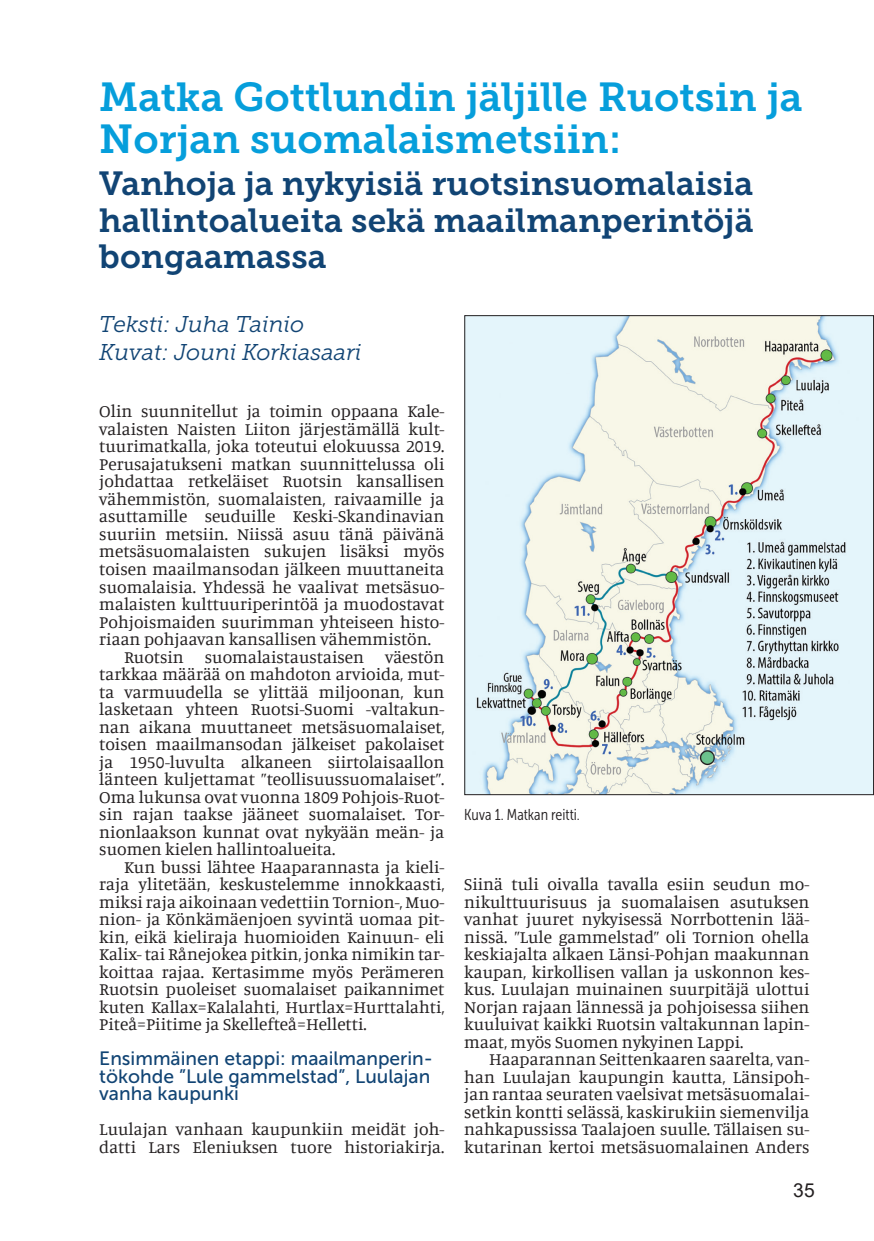
<style>
.page{position:relative;width:874px;height:1241px;background:#fff}
.page>*{position:absolute;margin:0;border:0;box-sizing:border-box;transform-origin:0 0}
.t1{font:40.25px/42px "Museo Slab 700";color:#069edb}
.t2{font:33.25px/36.8px "Museo Slab 700";color:#114474;text-align:justify}
.t3{font:italic 22.75px/27.3px "Museo Slab 300";color:#114474}
.t4{font:19.25px/17.5px "Museo Sans 500";color:#114474}
.t5{font:19.25px "Arial";color:#231f20}
.t6{font:17.5px/17.5px "Manuale";color:#231f20;text-align:justify}
.t7{font:15.75px "Museo Sans Cond 300";color:#231f20}
</style>
<div class="page">
<img style="left:466px;top:317px;width:405px;height:476px">
<h1 class="t1" style="left:99px;top:76px;width:704px">Matka Gottlundin jäljille Ruotsin ja<br>Norjan suomalaismetsiin:</h1>
<h2 class="t2" style="left:99px;top:165px;width:655px">Vanhoja ja nykyisiä ruotsinsuomalaisia hallintoalueita sekä maailmanperintöjä bongaamassa</h2>
<h3 class="t3" style="left:99px;top:311px;width:264px">Teksti: Juha Tainio<br>Kuvat: Jouni Korkiasaari</h3>
<p class="t6" style="left:99px;top:402px;width:346px">Olin suunnitellut ja toimin oppaana Kale-</p>
<p class="t6" style="left:99px;top:419px;width:346px">valaisten Naisten Liiton järjestämällä kult-</p>
<p class="t6" style="left:99px;top:437px;width:346px">tuurimatkalla, joka toteutui elokuussa 2019.</p>
<p class="t6" style="left:99px;top:454px;width:346px">Perusajatukseni matkan suunnittelussa oli</p>
<p class="t6" style="left:99px;top:472px;width:346px">johdattaa retkeläiset Ruotsin kansallisen</p>
<p class="t6" style="left:99px;top:489px;width:346px">vähemmistön, suomalaisten, raivaamille ja</p>
<p class="t6" style="left:99px;top:507px;width:346px">asuttamille seuduille Keski-Skandinavian</p>
<p class="t6" style="left:99px;top:524px;width:346px">suuriin metsiin. Niissä asuu tänä päivänä</p>
<p class="t6" style="left:99px;top:542px;width:346px">metsäsuomalaisten sukujen lisäksi myös</p>
<p class="t6" style="left:99px;top:559px;width:346px">toisen maailmansodan jälkeen muuttaneita</p>
<p class="t6" style="left:99px;top:577px;width:346px">suomalaisia. Yhdessä he vaalivat metsäsuo-</p>
<p class="t6" style="left:99px;top:594px;width:346px">malaisten kulttuuriperintöä ja muodostavat</p>
<p class="t6" style="left:99px;top:612px;width:346px">Pohjoismaiden suurimman yhteiseen histo-</p>
<p class="t6" style="left:99px;top:629px;width:333px">riaan pohjaavan kansallisen vähemmistön.</p>
<p class="t6" style="left:124px;top:647px;width:321px">Ruotsin suomalaistaustaisen väestön</p>
<p class="t6" style="left:99px;top:664px;width:346px">tarkkaa määrää on mahdoton arvioida, mut-</p>
<p class="t6" style="left:99px;top:682px;width:346px">ta varmuudella se ylittää miljoonan, kun</p>
<p class="t6" style="left:99px;top:699px;width:346px">lasketaan yhteen Ruotsi-Suomi -valtakun-</p>
<p class="t6" style="left:99px;top:717px;width:346px">nan aikana muuttaneet metsäsuomalaiset,</p>
<p class="t6" style="left:99px;top:734px;width:346px">toisen maailmansodan jälkeiset pakolaiset</p>
<p class="t6" style="left:99px;top:752px;width:346px">ja 1950-luvulta alkaneen siirtolaisaallon</p>
<p class="t6" style="left:99px;top:769px;width:346px">länteen kuljettamat ”teollisuussuomalaiset”.</p>
<p class="t6" style="left:99px;top:787px;width:346px">Oma lukunsa ovat vuonna 1809 Pohjois-Ruot-</p>
<p class="t6" style="left:99px;top:804px;width:346px">sin rajan taakse jääneet suomalaiset. Tor-</p>
<p class="t6" style="left:99px;top:822px;width:346px">nionlaakson kunnat ovat nykyään meän- ja</p>
<p class="t6" style="left:99px;top:839px;width:237px">suomen kielen hallintoalueita.</p>
<p class="t6" style="left:124px;top:857px;width:321px">Kun bussi lähtee Haaparannasta ja kieli-</p>
<p class="t6" style="left:99px;top:874px;width:346px">raja ylitetään, keskustelemme innokkaasti,</p>
<p class="t6" style="left:99px;top:892px;width:346px">miksi raja aikoinaan vedettiin Tornion-, Muo-</p>
<p class="t6" style="left:99px;top:909px;width:346px">nion- ja Könkämäenjoen syvintä uomaa pit-</p>
<p class="t6" style="left:99px;top:927px;width:346px">kin, eikä kieliraja huomioiden Kainuun- eli</p>
<p class="t6" style="left:99px;top:944px;width:346px">Kalix- tai Rånejokea pitkin, jonka nimikin tar-</p>
<p class="t6" style="left:99px;top:962px;width:346px">koittaa rajaa. Kertasimme myös Perämeren</p>
<p class="t6" style="left:99px;top:979px;width:346px">Ruotsin puoleiset suomalaiset paikannimet</p>
<p class="t6" style="left:99px;top:997px;width:346px">kuten Kallax=Kalalahti, Hurtlax=Hurttalahti,</p>
<p class="t6" style="left:99px;top:1014px;width:269px">Piteå=Piitime ja Skellefteå=Helletti.</p>
<p class="t4" style="left:99px;top:1049px;width:335px">Ensimmäinen etappi: maailmanperin&shy;tökohde ”Lule gammelstad”, Luulajan vanha kaupunki</p>
<p class="t6" style="left:99px;top:1119px;width:346px">Luulajan vanhaan kaupunkiin meidät joh&shy;datti Lars Eleniuksen tuore historiakirja.</p>
<p class="t7" style="left:464px;top:806px;width:117px">Kuva 1. Matkan reitti.</p>
<p class="t6" style="left:464px;top:874px;width:346px">Siinä tuli oivalla tavalla esiin seudun mo&shy;nikulttuurisuus ja suomalaisen asutuksen vanhat juuret nykyisessä Norrbottenin lää&shy;nissä. ”Lule gammelstad” oli Tornion ohella keskiajalta alkaen Länsi-Pohjan maakunnan kaupan, kirkollisen vallan ja uskonnon kes&shy;kus. Luulajan muinainen suurpitäjä ulottui Norjan rajaan lännessä ja pohjoisessa siihen kuuluivat kaikki Ruotsin valtakunnan lapin&shy;maat, myös Suomen nykyinen Lappi.</p>
<p class="t6" style="left:464px;top:1049px;width:346px;text-indent:25px">Haaparannan Seittenkaaren saarelta, van&shy;han Luulajan kaupungin kautta, Länsipoh&shy;jan rantaa seuraten vaelsivat metsäsuomalai&shy;setkin kontti selässä, kaskirukiin siemenvilja nahkapussissa Taalajoen suulle. Tällaisen su&shy;kutarinan kertoi metsäsuomalainen Anders</p>
<p class="t5" style="left:792px;top:1176px;width:23px">35</p>
</div>
